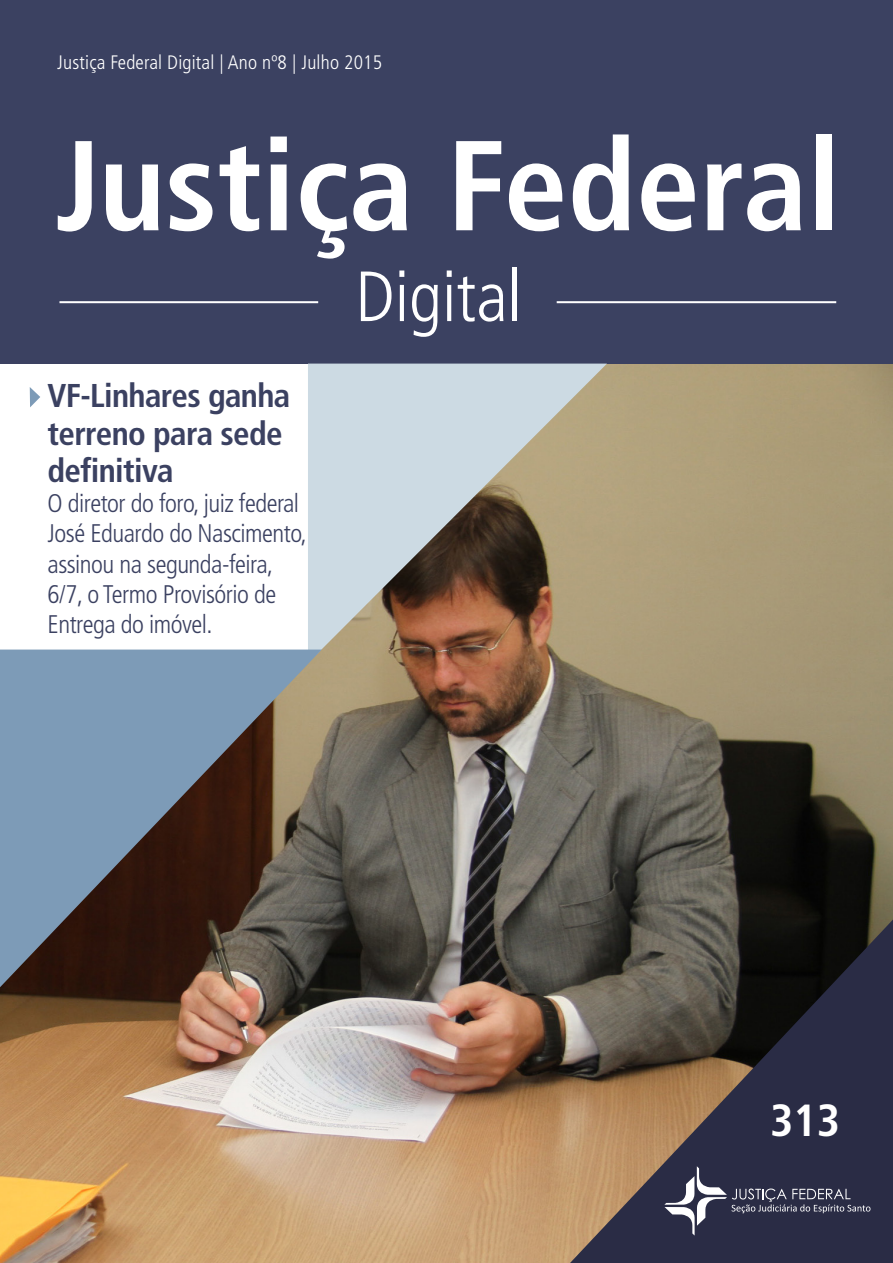
<style>
.page{position:relative;width:893px;height:1263px;background:#fff}
.page>*{position:absolute;margin:0;border:0;box-sizing:border-box;transform-origin:0 0}
.t1{font:condensed 127.65px "Frutiger 67 Bold";color:#fff}
.t2{font:condensed 70.95px "Frutiger 47 Light";color:#fff}
.t3{font:condensed 45px "Frutiger 67 Bold";color:#fff}
.t4{font:condensed 33px/37.5px "Frutiger 67 Bold";letter-spacing:-.02em;color:#3b4161}
.t5{font:condensed 25.5px/30px "Frutiger 47 Light";letter-spacing:-.02em;color:#3b4161}
.t6{font:condensed 19.5px "Frutiger 47 Light";letter-spacing:.01em;color:#fff}
</style>
<div class="page">
<img style="left:0;top:364px;width:893px;height:899px">
<div style="left:0;top:364px;width:308px;height:295px;background:#fff"></div>
<div style="left:0;top:0;width:893px;height:364px;background:#3b4161"></div>
<hr style="left:59px;top:301px;width:259px;height:2px;background:#fff">
<hr style="left:557px;top:301px;width:279px;height:2px;background:#fff">
<svg style="left:308px;top:364px;width:299px;height:299px;background:#aba59c"></svg>
<svg style="left:0;top:649px;width:322px;height:338px;background:#656971"></svg>
<svg style="left:570px;top:919px;width:323px;height:344px;background:#4c4343"></svg>
<svg style="left:30px;top:387px;width:10px;height:20px"></svg>
<svg style="left:664px;top:1166px;width:206px;height:69px;background:#414359"></svg>
<p class="t6" style="left:57px;top:51px;width:326px">Justiça Federal Digital | Ano nº8 | Julho 2015</p>
<p class="t1" style="left:55px;top:110px;width:787px">Justiça Federal</p>
<p class="t2" style="left:355px;top:256px;width:168px">Digital</p>
<p class="t4" style="left:48px;top:377px;width:244px">VF-Linhares ganha terreno para sede definitiva</p>
<p class="t5" style="left:48px;top:489px;width:261px">O diretor do foro, juiz federal<br>José Eduardo do Nascimento, assinou na segunda-feira,</p>
<p class="t5" style="left:48px;top:579px;width:230px">6/7, o Termo Provisório de</p>
<p class="t5" style="left:48px;top:609px;width:167px">Entrega do imóvel.</p>
<p class="t3" style="left:770px;top:1094px;width:72px">313</p>
</div>
